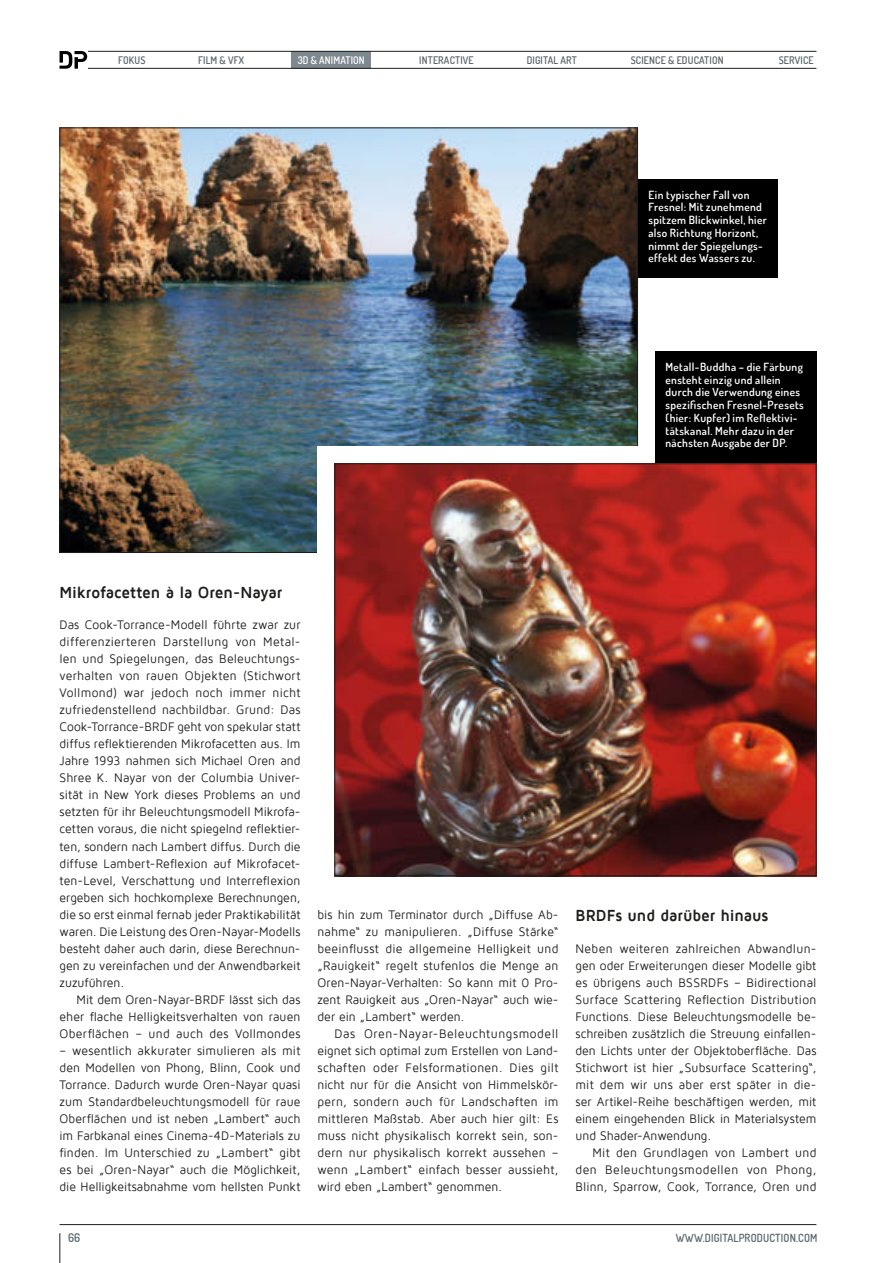
<style>
.page{position:relative;width:893px;height:1263px;background:#fff}
.page>*{position:absolute;margin:0;border:0;box-sizing:border-box;transform-origin:0 0}
.t1{font:700 16.5px "Maven Pro";letter-spacing:-.005em;color:#1d1d1b;scale:.94 1}
.t2{font:12.75px/17px "Maven Pro";letter-spacing:.005em;color:#1d1d1b;text-align:justify;scale:.94 1}
.t3{font:600 12px "Dosis";color:#5d686e;scale:.94 1}
.t4{font:600 11.25px/12.8px "Dosis";letter-spacing:.03em;color:#fff}
.t5{font:600 11.25px "Dosis";letter-spacing:.015em;color:#5d686e;scale:.94 1}
.t6{font:600 10.5px "Dosis";letter-spacing:.015em;color:#5d686e;scale:.94 1}
.t7{font:600 10.5px "Dosis";letter-spacing:.015em;color:#fff;scale:.94 1}
</style>
<div class="page">
<div style="left:623px;top:179px;width:154px;height:98px;background:#000"></div>
<img style="left:62px;top:130px;width:574px;height:421px">
<svg style="left:317px;top:446px;width:499px;height:430px"></svg>
<div style="left:655px;top:351px;width:161px;height:125px;background:#000"></div>
<img style="left:336px;top:465px;width:478px;height:409px">
<div style="left:291px;top:51px;width:80px;height:17px;background:#7d888f"></div>
<hr style="left:60px;top:1233px;width:1px;height:30px;background:#1d1d1b">
<svg style="left:60px;top:51px;width:27px;height:18px"></svg>
<hr style="left:88px;top:68px;width:728px;height:1px;background:#1d1d1b">
<hr style="left:88px;top:51px;width:728px;height:1px;background:#1d1d1b">
<hr style="left:60px;top:1224px;width:756px;height:1px;background:#1d1d1b">
<p class="t6" style="left:118px;top:53px;width:30px">FOKUS</p>
<p class="t6" style="left:198px;top:53px;width:50px">FILM &amp; VFX</p>
<p class="t7" style="left:298px;top:53px;width:73px">3D &amp; ANIMATION</p>
<p class="t6" style="left:419px;top:53px;width:59px">INTERACTIVE</p>
<p class="t6" style="left:527px;top:53px;width:55px">DIGITAL ART</p>
<p class="t6" style="left:631px;top:53px;width:100px">SCIENCE &amp; EDUCATION</p>
<p class="t6" style="left:779px;top:53px;width:39px">SERVICE</p>
<p class="t4" style="left:648px;top:188px;width:120px">Ein typischer Fall von<br>Fresnel: Mit zunehmend spitzem Blickwinkel, hier also Richtung Horizont, nimmt der Spiegelungs&shy;effekt des Wassers zu.</p>
<p class="t4" style="left:665px;top:360px;width:140px">Metall-Buddha – die Färbung ensteht einzig und allein durch die Verwendung eines spezifischen Fresnel-Presets (hier: Kupfer) im Reflektivi&shy;tätskanal. Mehr dazu in der nächsten Ausgabe der DP.</p>
<p class="t1" style="left:60px;top:584px;width:239px">Mikrofacetten à la Oren-Nayar</p>
<p class="t2" style="left:60px;top:617px;width:258px">Das Cook-Torrance-Modell führte zwar zur differenzierteren Darstellung von Metal&shy;len und Spiegelungen, das Beleuchtungs&shy;verhalten von rauen Objekten (Stichwort Vollmond) war jedoch noch immer nicht zufriedenstellend nachbildbar. Grund: Das Cook-Torrance-BRDF geht von spekular statt diffus reflektierenden Mikrofacetten aus. Im Jahre 1993 nahmen sich Michael Oren and Shree K. Nayar von der Columbia Univer&shy;sität in New York dieses Problems an und setzten für ihr Beleuchtungsmodell Mikrofa&shy;cetten voraus, die nicht spiegelnd reflektier&shy;ten, sondern nach Lambert diffus. Durch die diffuse Lambert-Reflexion auf Mikrofacet&shy;ten-Level, Verschattung und Interreflexion ergeben sich hochkomplexe Berechnungen, die so erst einmal fernab jeder Praktikabilität waren. Die Leistung des Oren-Nayar-Modells besteht daher auch darin, diese Berechnun&shy;gen zu vereinfachen und der Anwendbarkeit zuzuführen.</p>
<p class="t2" style="left:60px;top:991px;width:258px;text-indent:17px">Mit dem Oren-Nayar-BRDF lässt sich das eher flache Helligkeitsverhalten von rauen Oberflächen – und auch des Vollmondes</p>
<p class="t2" style="left:60px;top:1042px;width:258px">– wesentlich akkurater simulieren als mit den Modellen von Phong, Blinn, Cook und Torrance. Dadurch wurde Oren-Nayar quasi zum Standardbeleuchtungsmodell für raue Oberflächen und ist neben „Lambert“ auch im Farbkanal eines Cinema-4D-Materials zu finden. Im Unterschied zu „Lambert“ gibt es bei „Oren-Nayar“ auch die Möglichkeit, die Helligkeitsabnahme vom hellsten Punkt</p>
<p class="t2" style="left:317px;top:906px;width:258px">bis hin zum Terminator durch „Diffuse Ab&shy;nahme“ zu manipulieren. „Diffuse Stärke“ beeinflusst die allgemeine Helligkeit und „Rauigkeit“ regelt stufenlos die Menge an Oren-Nayar-Verhalten: So kann mit 0 Pro&shy;zent Rauigkeit aus „Oren-Nayar“ auch wie&shy;der ein „Lambert“ werden.</p>
<p class="t2" style="left:317px;top:1025px;width:258px;text-indent:17px">Das Oren-Nayar-Beleuchtungsmodell eignet sich optimal zum Erstellen von Land&shy;schaften oder Felsformationen. Dies gilt nicht nur für die Ansicht von Himmelskör&shy;pern, sondern auch für Landschaften im mittleren Maßstab. Aber auch hier gilt: Es muss nicht physikalisch korrekt sein, son&shy;dern nur physikalisch korrekt aussehen – wenn „Lambert“ einfach besser aussieht, wird eben „Lambert“ genommen.</p>
<p class="t1" style="left:575px;top:907px;width:207px">BRDFs und darüber hinaus</p>
<p class="t2" style="left:575px;top:940px;width:258px">Neben weiteren zahlreichen Abwandlun&shy;gen oder Erweiterungen dieser Modelle gibt es übrigens auch BSSRDFs – Bidirectional Surface Scattering Reflection Distribution Functions. Diese Beleuchtungsmodelle be&shy;schreiben zusätzlich die Streuung einfallen&shy;den Lichts unter der Objektoberfläche. Das Stichwort ist hier „Subsurface Scattering“, mit dem wir uns aber erst später in die&shy;ser Artikel-Reihe beschäftigen werden, mit einem eingehenden Blick in Materialsystem und Shader-Anwendung.</p>
<p class="t2" style="left:575px;top:1144px;width:258px;text-indent:17px">Mit den Grundlagen von Lambert und den Beleuchtungsmodellen von Phong, Blinn, Sparrow, Cook, Torrance, Oren und</p>
<p class="t3" style="left:68px;top:1230px;width:15px">66</p>
<p class="t5" style="left:676px;top:1230px;width:152px">WWW.DIGITALPRODUCTION.COM</p>
</div>
